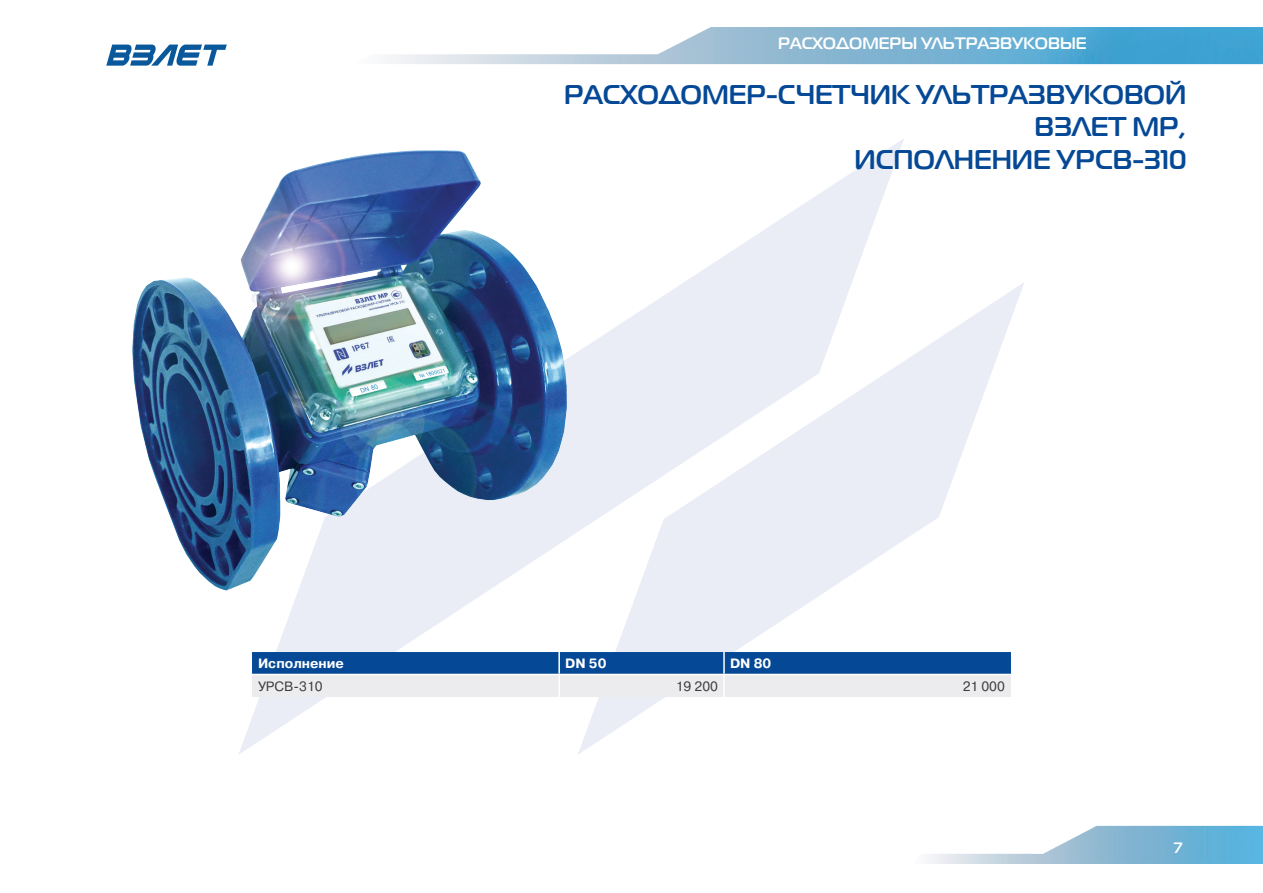
<style>
.page{position:relative;width:1263px;height:893px;background:#fff}
.page>*{position:absolute;margin:0;border:0;box-sizing:border-box;transform-origin:0 0}
.Название_СИ{font:700 27px/32.4px "Magistral TT";color:#054895;text-align:right}
.t1{font:700 16.5px "Magistral TT";color:#fff}
.t2{font:700 15px "Magistral TT";color:#fff}
.Первая_строка_таблицы{font:700 13.5px "Pragmatica C";color:#fff}
.цена{font:13.5px "Pragmatica C";color:#3e3e3f}
.Ячейка{font:13.5px "Pragmatica C";color:#3e3e3f}
</style>
<div class="page">
<svg style="left:904px;top:283px;width:120px;height:257px"></svg>
<svg style="left:239px;top:139px;width:665px;height:615px"></svg>
<img style="left:928px;top:825px;width:335px;height:39px">
<img style="left:106px;top:27px;width:1157px;height:39px">
<img style="left:132px;top:139px;width:455px;height:472px">
<svg style="left:252px;top:652px;width:759px;height:45px;background:#7a9bc2"></svg>
<hr style="left:558px;top:652px;width:2px;height:22px;background:#fff">
<hr style="left:723px;top:652px;width:2px;height:22px;background:#fff">
<hr style="left:252px;top:674px;width:307px;height:1px;background:#fff">
<hr style="left:559px;top:674px;width:165px;height:1px;background:#fff">
<hr style="left:558px;top:675px;width:2px;height:22px;background:#fff">
<hr style="left:724px;top:674px;width:287px;height:1px;background:#fff">
<hr style="left:723px;top:675px;width:2px;height:22px;background:#fff">
<p class="t1" style="left:778px;top:33px;width:310px">РАСХОДОМЕРЫ УЛЬТРАЗВУКОВЫЕ</p>
<p class="Название_СИ" style="left:564px;top:78px;width:624px">РАСХОДОМЕР-СЧЕТЧИК УЛЬТРАЗВУКОВОЙ<br>ВЗЛЕТ МР,<br>ИСПОЛНЕНИЕ УРСВ-310</p>
<p class="Первая_строка_таблицы" style="left:258px;top:656px;width:87px">Исполнение</p>
<p class="Первая_строка_таблицы" style="left:565px;top:656px;width:43px">DN 50</p>
<p class="Первая_строка_таблицы" style="left:730px;top:656px;width:43px">DN 80</p>
<p class="Ячейка" style="left:258px;top:679px;width:66px">УРСВ-310</p>
<p class="цена" style="left:676px;top:679px;width:44px">19 200</p>
<p class="цена" style="left:963px;top:679px;width:44px">21 000</p>
<p class="t2" style="left:1174px;top:838px;width:10px">7</p>
</div>
